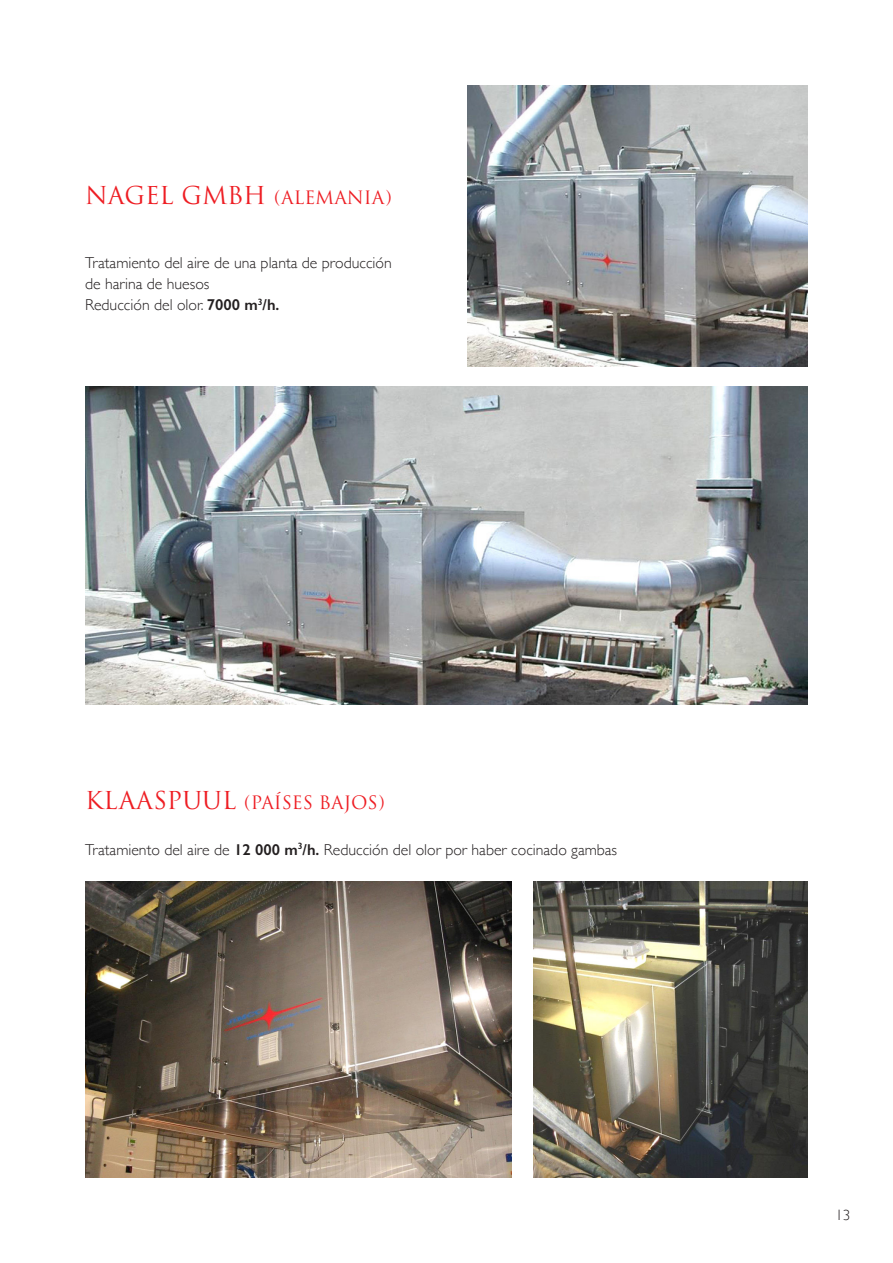
<style>
.page{position:relative;width:893px;height:1263px;background:#fff}
.page>*{position:absolute;margin:0;border:0;box-sizing:border-box;transform-origin:0 0}
.t1{font:18px "Trajan Pro 3";color:#ee1d23}
.t2{font:300 15.75px "Gill Sans";color:#231f20}
.t3{font:300 15px "Gill Sans";color:#231f20}
.s1{font-size:24px}
.s2{font-weight:600}
</style>
<div class="page">
<img style="left:533px;top:881px;width:275px;height:297px">
<img style="left:85px;top:881px;width:427px;height:297px">
<img style="left:468px;top:85px;width:340px;height:281px">
<img style="left:85px;top:387px;width:723px;height:318px">
<p class="t1" style="left:85px;top:185px;width:308px"><span class="s1">NAGEL GMBH</span> (ALEMANIA)</p>
<p class="t2" style="left:85px;top:251px;width:308px">Tratamiento del aire de una planta de producción</p>
<p class="t2" style="left:85px;top:272px;width:126px">de harina de huesos</p>
<p class="t2" style="left:85px;top:293px;width:196px">Reducción del olor. <span class="s2">7000 m</span><sup>3</sup><span class="s2">/h.</span></p>
<p class="t1" style="left:85px;top:790px;width:301px"><span class="s1">KLAASPUUL</span> (PAÍSES BAJOS)</p>
<p class="t2" style="left:85px;top:837px;width:534px">Tratamiento del aire de <span class="s2">12 000 m</span><sup>3</sup><span class="s2">/h.</span> Reducción del olor por haber cocinado gambas</p>
<p class="t3" style="left:835px;top:1203px;width:16px">13</p>
</div>
